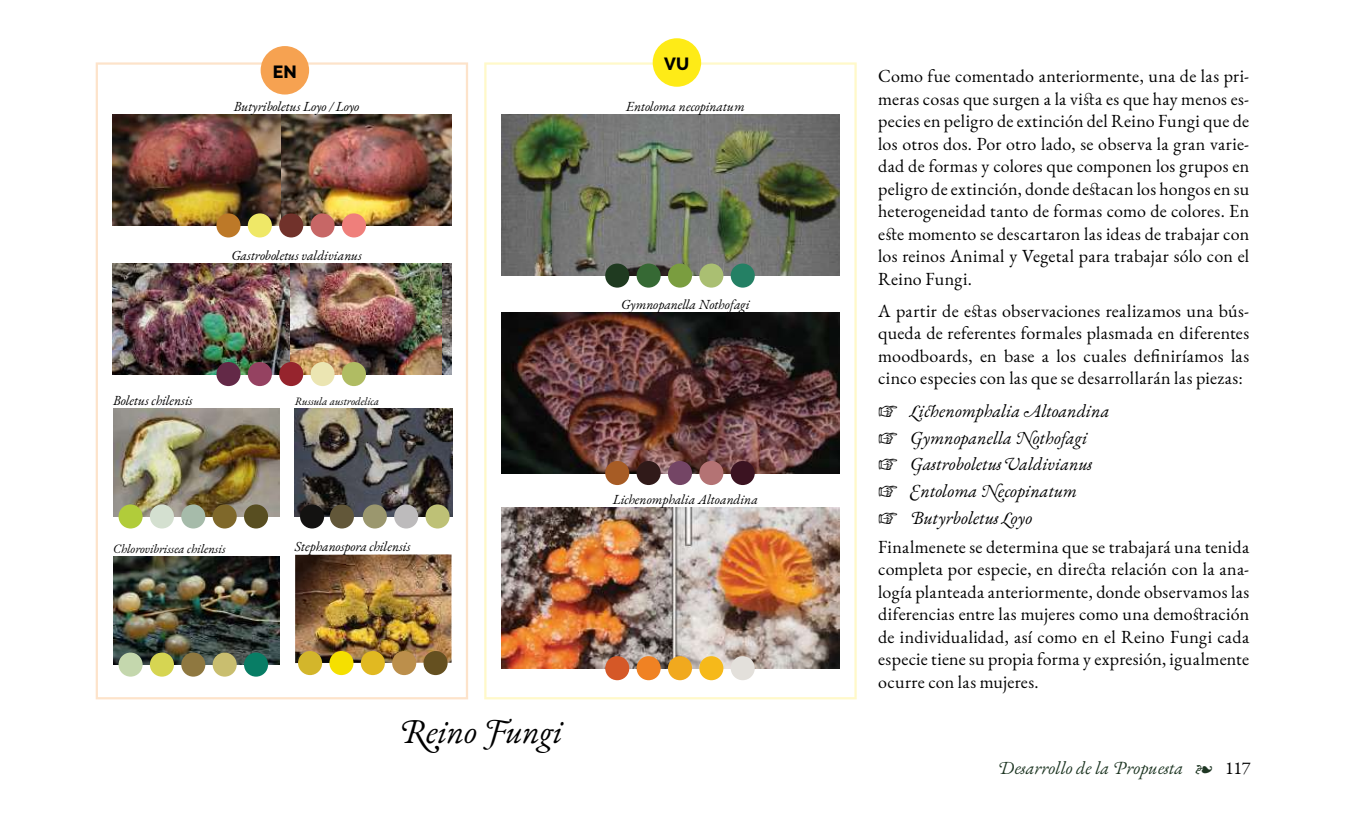
<style>
.page{position:relative;width:1346px;height:826px;background:#fff}
.page>*{position:absolute;margin:0;border:0;box-sizing:border-box;transform-origin:0 0}
.t1{font:italic 33.75px "EB Garamond";letter-spacing:-.01em;color:#000}
.t2{font:18px/22.5px "EB Garamond";letter-spacing:.015em;color:#000;text-align:justify}
.t3{font:italic 18px/26.6px "EB Garamond";color:#000}
.t4{font:italic 18px "EB Garamond";letter-spacing:.005em;color:#1e3623}
.t5{font:800 17.55px "Raleway";color:#000}
.t6{font:italic 13.5px "EB Garamond";color:#000}
.t7{font:italic 12.6px "EB Garamond";color:#000}
.t8{font:italic 11.03px "EB Garamond";color:#000}
.s1{font-style:normal}
.s2{font-style:normal;color:#000}
</style>
<div class="page">
<svg style="left:96px;top:62px;width:372px;height:637px"></svg>
<svg style="left:484px;top:62px;width:373px;height:637px"></svg>
<div style="left:261px;top:46px;width:48px;height:49px;background:#f6a251;border-radius:50%"></div>
<div style="left:653px;top:38px;width:48px;height:49px;background:#feeb17;border-radius:50%"></div>
<img style="left:112px;top:264px;width:339px;height:110px">
<img style="left:291px;top:264px;width:150px;height:110px">
<div style="left:216px;top:362px;width:24px;height:24px;background:#632947;border-radius:50%"></div>
<div style="left:248px;top:362px;width:24px;height:24px;background:#954261;border-radius:50%"></div>
<div style="left:279px;top:362px;width:24px;height:24px;background:#96242d;border-radius:50%"></div>
<div style="left:310px;top:362px;width:25px;height:24px;background:#ebe5b2;border-radius:50%"></div>
<div style="left:342px;top:362px;width:24px;height:24px;background:#b0bc63;border-radius:50%"></div>
<img style="left:280px;top:115px;width:171px;height:110px">
<img style="left:112px;top:115px;width:168px;height:110px">
<div style="left:216px;top:213px;width:24px;height:24px;background:#bd7928;border-radius:50%"></div>
<div style="left:248px;top:213px;width:24px;height:24px;background:#efe867;border-radius:50%"></div>
<div style="left:279px;top:213px;width:24px;height:24px;background:#71322b;border-radius:50%"></div>
<div style="left:310px;top:213px;width:25px;height:24px;background:#c76766;border-radius:50%"></div>
<div style="left:342px;top:213px;width:24px;height:24px;background:#ef7f7b;border-radius:50%"></div>
<img style="left:501px;top:115px;width:339px;height:161px">
<div style="left:605px;top:264px;width:24px;height:24px;background:#1f3a20;border-radius:50%"></div>
<div style="left:636px;top:264px;width:25px;height:24px;background:#366934;border-radius:50%"></div>
<div style="left:668px;top:264px;width:24px;height:24px;background:#7a9d3f;border-radius:50%"></div>
<div style="left:699px;top:264px;width:24px;height:24px;background:#aabf72;border-radius:50%"></div>
<div style="left:731px;top:264px;width:24px;height:24px;background:#248064;border-radius:50%"></div>
<img style="left:501px;top:312px;width:339px;height:161px">
<div style="left:605px;top:461px;width:24px;height:24px;background:#a75c25;border-radius:50%"></div>
<div style="left:636px;top:461px;width:25px;height:24px;background:#301a19;border-radius:50%"></div>
<div style="left:668px;top:461px;width:24px;height:24px;background:#744565;border-radius:50%"></div>
<div style="left:699px;top:461px;width:24px;height:24px;background:#b47374;border-radius:50%"></div>
<div style="left:731px;top:461px;width:24px;height:24px;background:#3b1321;border-radius:50%"></div>
<img style="left:501px;top:508px;width:339px;height:160px">
<div style="left:605px;top:656px;width:24px;height:24px;background:#d55827;border-radius:50%"></div>
<div style="left:636px;top:656px;width:25px;height:24px;background:#f08223;border-radius:50%"></div>
<div style="left:668px;top:656px;width:24px;height:24px;background:#f1a91e;border-radius:50%"></div>
<div style="left:699px;top:656px;width:24px;height:24px;background:#f6b91a;border-radius:50%"></div>
<div style="left:731px;top:656px;width:24px;height:24px;background:#e3e0db;border-radius:50%"></div>
<img style="left:113px;top:408px;width:167px;height:108px">
<div style="left:119px;top:504px;width:24px;height:24px;background:#b1cc3a;border-radius:50%"></div>
<div style="left:150px;top:504px;width:24px;height:24px;background:#d4e0d0;border-radius:50%"></div>
<div style="left:181px;top:504px;width:24px;height:24px;background:#a6bbaa;border-radius:50%"></div>
<div style="left:213px;top:504px;width:24px;height:24px;background:#7f682a;border-radius:50%"></div>
<div style="left:244px;top:504px;width:24px;height:24px;background:#584e21;border-radius:50%"></div>
<img style="left:295px;top:408px;width:157px;height:108px">
<div style="left:300px;top:504px;width:24px;height:24px;background:#131211;border-radius:50%"></div>
<div style="left:330px;top:504px;width:24px;height:24px;background:#625739;border-radius:50%"></div>
<div style="left:363px;top:504px;width:24px;height:24px;background:#9b976e;border-radius:50%"></div>
<div style="left:394px;top:504px;width:24px;height:24px;background:#bdbbbc;border-radius:50%"></div>
<div style="left:425px;top:504px;width:25px;height:24px;background:#bec176;border-radius:50%"></div>
<img style="left:113px;top:556px;width:167px;height:109px">
<div style="left:119px;top:653px;width:24px;height:24px;background:#c4d7ad;border-radius:50%"></div>
<div style="left:150px;top:653px;width:24px;height:24px;background:#d6d552;border-radius:50%"></div>
<div style="left:181px;top:653px;width:24px;height:24px;background:#8f7840;border-radius:50%"></div>
<div style="left:213px;top:653px;width:24px;height:24px;background:#c9be6f;border-radius:50%"></div>
<div style="left:244px;top:653px;width:24px;height:24px;background:#087d65;border-radius:50%"></div>
<img style="left:295px;top:554px;width:156px;height:109px">
<div style="left:298px;top:651px;width:24px;height:24px;background:#d3b62b;border-radius:50%"></div>
<div style="left:329px;top:651px;width:24px;height:24px;background:#f5e000;border-radius:50%"></div>
<div style="left:361px;top:651px;width:24px;height:24px;background:#e1b921;border-radius:50%"></div>
<div style="left:392px;top:651px;width:24px;height:24px;background:#bc8f4b;border-radius:50%"></div>
<div style="left:423px;top:651px;width:25px;height:24px;background:#655020;border-radius:50%"></div>
<p class="t5" style="left:273px;top:62px;width:25px">EN</p>
<p class="t5" style="left:664px;top:54px;width:26px">VU</p>
<p class="t6" style="left:234px;top:98px;width:127px">Butyriboletus Loyo / Loyo</p>
<p class="t6" style="left:626px;top:98px;width:120px">Entoloma necopinatum</p>
<p class="t6" style="left:231px;top:247px;width:132px">Gastroboletus valdivianus</p>
<p class="t6" style="left:113px;top:391px;width:81px">Boletus chilensis</p>
<p class="t8" style="left:295px;top:394px;width:86px">Russula austrodelica</p>
<p class="t7" style="left:113px;top:540px;width:114px">Chlorovibrissea chilensis</p>
<p class="t6" style="left:295px;top:538px;width:117px">Stephanospora chilensis</p>
<p class="t6" style="left:621px;top:296px;width:130px">Gymnopanella Nothofagi</p>
<p class="t6" style="left:613px;top:491px;width:147px">Lichenomphalia Altoandina</p>
<h1 class="t1" style="left:399px;top:709px;width:165px">Reino Fungi</h1>
<p class="t2" style="left:878px;top:65px;width:372px">Como fue comentado anteriormente, una de las pri&shy;meras cosas que surgen a la vista es que hay menos es&shy;pecies en peligro de extinción del Reino Fungi que de los otros dos. Por otro lado, se observa la gran varie&shy;dad de formas y colores que componen los grupos en peligro de extinción, donde destacan los hongos en su heterogeneidad tanto de formas como de colores. En este momento se descartaron las ideas de trabajar con los reinos Animal y Vegetal para trabajar sólo con el Reino Fungi.</p>
<p class="t2" style="left:878px;top:299px;width:372px">A partir de estas observaciones realizamos una bús&shy;queda de referentes formales plasmada en diferentes moodboards, en base a los cuales definiríamos las cinco especies con las que se desarrollarán las piezas:</p>
<p class="t3" style="left:878px;top:398px;width:233px"><span class="s1">॓</span> Lichenomphalia A ltoandina <span class="s1">॓</span> Gymnopanella Nothofagi <span class="s1">॓</span> Gastroboletus Valdivianus <span class="s1">॓</span> Entoloma Necopinatum<br><span class="s1">॓</span> Butyrboletus Loyo</p>
<p class="t2" style="left:878px;top:535px;width:373px">Finalmenete se determina que se trabajará una tenida completa por especie, en directa relación con la ana&shy;logía planteada anteriormente, donde observamos las diferencias entre las mujeres como una demostración de individualidad, así como en el Reino Fungi cada especie tiene su propia forma y expresión, igualmente ocurre con las mujeres.</p>
<p class="t4" style="left:998px;top:756px;width:254px">D esarrollo de la Propuesta ❧ <span class="s2">117</span></p>
</div>
